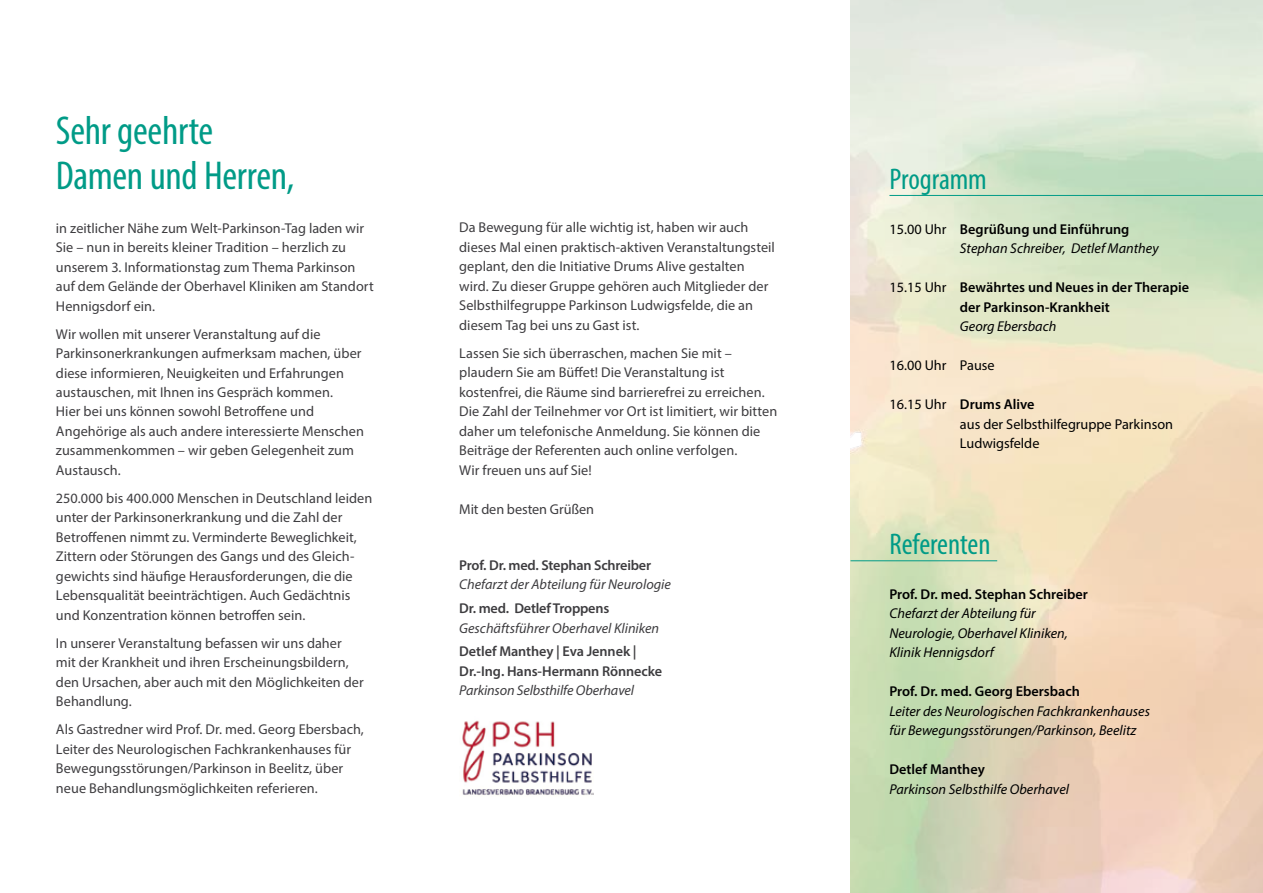
<style>
.page{position:relative;width:1263px;height:893px;background:#fff}
.page>*{position:absolute;margin:0;border:0;box-sizing:border-box;transform-origin:0 0}
.t1{font:condensed 40.5px/45.3px "Myriad Pro";letter-spacing:-.01em;color:#009b87}
.t2{font:condensed 30px "Myriad Pro";letter-spacing:-.005em;color:#009b87}
.t3{font:14.25px/19.5px "Myriad Pro";letter-spacing:.005em;color:#3e3d40}
.t4{font:italic 14.25px/19.5px "Myriad Pro";color:#000}
.t5{font:600 14.25px/19.5px "Myriad Pro";color:#000}
.t6{font:600 14.25px/19.5px "Myriad Pro";letter-spacing:-.01em;color:#3e3d40}
.t7{font:italic 14.25px "Myriad Pro";color:#3e3d40}
.t8{font:14.25px/19.5px "Myriad Pro";color:#000}
.s1{font-style:normal}
.s2{font-weight:600;font-style:normal}
.s3{font-weight:400}
.s4{font-weight:600}
</style>
<div class="page">
<hr style="left:889px;top:195px;width:374px;height:1px;background:#009b87">
<hr style="left:850px;top:560px;width:147px;height:1px;background:#009b87">
<img style="left:462px;top:720px;width:131px;height:76px">
<h1 class="t1" style="left:56px;top:107px;width:240px">Sehr geehrte<br>Damen und Herren,</h1>
<p class="t3" style="left:56px;top:218px;width:319px">in zeitlicher Nähe zum Welt-Parkinson-Tag laden wir Sie – nun in bereits kleiner Tradition – herzlich zu unserem 3. Informationstag zum Thema Parkinson auf dem Gelände der Oberhavel Kliniken am Standort Hennigsdorf ein.</p>
<p class="t3" style="left:56px;top:324px;width:310px">Wir wollen mit unserer Veranstaltung auf die Parkinsonerkrankungen aufmerksam machen, über diese informieren, Neuigkeiten und Erfahrungen austauschen, mit Ihnen ins Gespräch kommen.<br>Hier bei uns können sowohl Betroffene und Angehörige als auch andere interessierte Menschen zusammenkommen – wir geben Gelegenheit zum Austausch.</p>
<p class="t3" style="left:56px;top:488px;width:318px">250.000 bis 400.000 Menschen in Deutschland leiden unter der Parkinsonerkrankung und die Zahl der Betroffenen nimmt zu. Verminderte Beweglichkeit, Zittern oder Störungen des Gangs und des Gleich&shy;gewichts sind häufige Herausforderungen, die die Lebensqualität beeinträchtigen. Auch Gedächtnis und Konzentration können betroffen sein.</p>
<p class="t3" style="left:56px;top:633px;width:309px">In unserer Veranstaltung befassen wir uns daher mit der Krankheit und ihren Erscheinungsbildern, den Ursachen, aber auch mit den Möglichkeiten der Behandlung.</p>
<p class="t3" style="left:56px;top:720px;width:309px">Als Gastredner wird Prof. Dr. med. Georg Ebersbach, Leiter des Neurologischen Fachkrankenhauses für Bewegungsstörungen/Parkinson in Beelitz, über neue Behandlungsmöglichkeiten referieren.</p>
<p class="t3" style="left:459px;top:218px;width:317px">Da Bewegung für alle wichtig ist, haben wir auch dieses Mal einen praktisch-aktiven Veranstaltungsteil geplant, den die Initiative Drums Alive gestalten wird. Zu dieser Gruppe gehören auch Mitglieder der Selbsthilfegruppe Parkinson Ludwigsfelde, die an diesem Tag bei uns zu Gast ist.</p>
<p class="t3" style="left:459px;top:343px;width:320px">Lassen Sie sich überraschen, machen Sie mit – plaudern Sie am Büffet! Die Veranstaltung ist kostenfrei, die Räume sind barrierefrei zu erreichen.<br>Die Zahl der Teilnehmer vor Ort ist limitiert, wir bitten daher um telefonische Anmeldung. Sie können die Beiträge der Referenten auch online verfolgen.<br>Wir freuen uns auf Sie!</p>
<p class="t3" style="left:459px;top:499px;width:136px">Mit den besten Grüßen</p>
<p class="t6" style="left:459px;top:555px;width:193px">Prof. Dr. med. Stephan Schreiber</p>
<p class="t7" style="left:459px;top:576px;width:213px">Chefarzt der Abteilung für Neurologie</p>
<p class="t6" style="left:459px;top:598px;width:151px">Dr. med. Detlef Troppens</p>
<p class="t7" style="left:459px;top:619px;width:201px">Geschäftsführer Oberhavel Kliniken</p>
<p class="t6" style="left:459px;top:642px;width:204px">Detlef Manthey | Eva Jennek |<br>Dr.-Ing. Hans-Hermann Rönnecke</p>
<p class="t7" style="left:459px;top:682px;width:176px">Parkinson Selbsthilfe Oberhavel</p>
<h2 class="t2" style="left:889px;top:161px;width:99px">Programm</h2>
<p class="t4" style="left:960px;top:219px;width:200px;text-indent:-70px"><span class="s1">15.00 Uhr</span> <span class="s2">Begrüßung und Einführung<br></span>Stephan Schreiber, Detlef Manthey</p>
<p class="t5" style="left:960px;top:277px;width:231px;text-indent:-70px"><span class="s3">15.15 Uhr</span> Bewährtes und Neues in der Therapie der Parkinson-Krankheit</p>
<p class="t4" style="left:960px;top:317px;width:98px">Georg Ebersbach</p>
<p class="t8" style="left:889px;top:356px;width:107px">16.00 Uhr Pause</p>
<p class="t8" style="left:960px;top:395px;width:215px;text-indent:-70px">16.15 Uhr <span class="s4">Drums Alive<br></span>aus der Selbsthilfegruppe Parkinson<br>Ludwigsfelde</p>
<h2 class="t2" style="left:889px;top:526px;width:103px">Referenten</h2>
<p class="t5" style="left:889px;top:584px;width:200px">Prof. Dr. med. Stephan Schreiber</p>
<p class="t4" style="left:889px;top:603px;width:180px">Chefarzt der Abteilung für<br>Neurologie, Oberhavel Kliniken,<br>Klinik Hennigsdorf</p>
<p class="t5" style="left:889px;top:681px;width:192px">Prof. Dr. med. Georg Ebersbach</p>
<p class="t4" style="left:889px;top:701px;width:262px">Leiter des Neurologischen Fachkrankenhauses für Bewegungsstörungen/Parkinson, Beelitz</p>
<p class="t5" style="left:889px;top:759px;width:97px">Detlef Manthey</p>
<p class="t4" style="left:889px;top:779px;width:181px">Parkinson Selbsthilfe Oberhavel</p>
</div>
